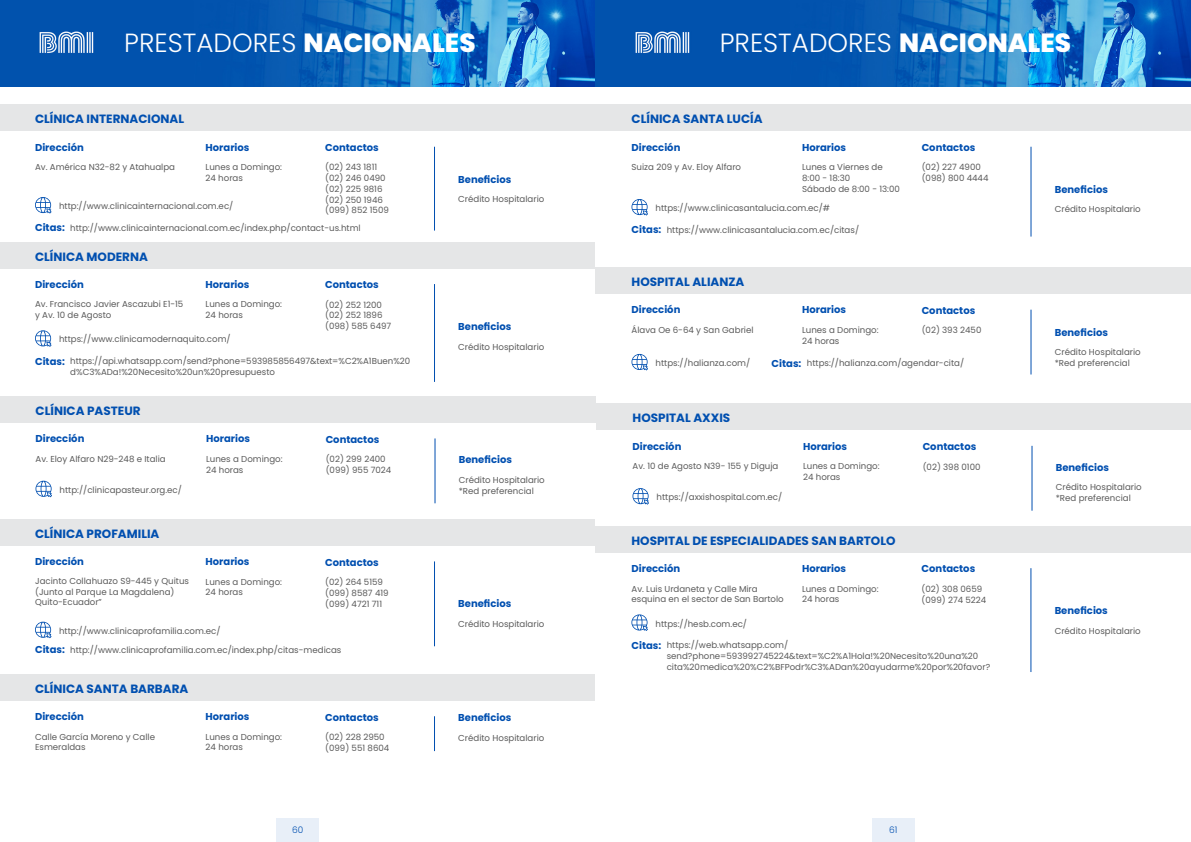
<style>
.page{position:relative;width:1191px;height:842px;background:#fff}
.page>*{position:absolute;margin:0;border:0;box-sizing:border-box;transform-origin:0 0}
.t1{font:300 26.2px "Poppins";color:#fff}
.t2{font:700 12px "Poppins";color:#004fb0}
.t3{font:700 10px "Poppins";color:#004fb0}
.t4{font:300 9px "Poppins";color:#004fb0}
.t5{font:8.6px/10.7px "Poppins";color:#5a5a5a}
.s1{font-weight:800}
.s2{font-weight:700;font-size:10px;color:#004fb0}
</style>
<div class="page">
<div style="left:277px;top:818px;width:42px;height:24px;background:#e8eff8"></div>
<div style="left:872px;top:818px;width:42px;height:24px;background:#e8eff8"></div>
<img style="left:0;top:0;width:1191px;height:87px">
<hr style="left:434px;top:284px;width:1px;height:98px;background:#004fb0">
<div style="left:0;top:242px;width:594px;height:27px;background:#e5e6e7"></div>
<svg style="left:35px;top:330px;width:17px;height:17px"></svg>
<hr style="left:434px;top:147px;width:1px;height:84px;background:#004fb0">
<div style="left:0;top:104px;width:594px;height:27px;background:#e5e6e7"></div>
<svg style="left:35px;top:197px;width:17px;height:16px"></svg>
<hr style="left:434px;top:438px;width:1px;height:65px;background:#004fb0">
<div style="left:0;top:396px;width:595px;height:27px;background:#e5e6e7"></div>
<svg style="left:35px;top:481px;width:17px;height:16px"></svg>
<hr style="left:434px;top:561px;width:1px;height:85px;background:#004fb0">
<div style="left:0;top:519px;width:594px;height:27px;background:#e5e6e7"></div>
<svg style="left:35px;top:622px;width:17px;height:16px"></svg>
<hr style="left:434px;top:716px;width:1px;height:35px;background:#004fb0">
<div style="left:0;top:674px;width:594px;height:27px;background:#e5e6e7"></div>
<hr style="left:1031px;top:446px;width:1px;height:65px;background:#004fb0">
<div style="left:596px;top:404px;width:595px;height:26px;background:#e5e6e7"></div>
<svg style="left:632px;top:488px;width:17px;height:17px"></svg>
<hr style="left:1030px;top:310px;width:1px;height:64px;background:#004fb0">
<div style="left:595px;top:267px;width:596px;height:27px;background:#e5e6e7"></div>
<svg style="left:631px;top:354px;width:17px;height:16px"></svg>
<hr style="left:1030px;top:147px;width:1px;height:90px;background:#004fb0">
<div style="left:595px;top:104px;width:596px;height:27px;background:#e5e6e7"></div>
<svg style="left:631px;top:199px;width:17px;height:16px"></svg>
<hr style="left:1030px;top:568px;width:1px;height:104px;background:#004fb0">
<div style="left:595px;top:526px;width:596px;height:27px;background:#e5e6e7"></div>
<svg style="left:631px;top:614px;width:17px;height:17px"></svg>
<h1 class="t1" style="left:124px;top:28px;width:353px">PRESTADORES <span class="s1">NACIONALES</span></h1>
<h1 class="t1" style="left:720px;top:28px;width:353px">PRESTADORES <span class="s1">NACIONALES</span></h1>
<h2 class="t2" style="left:35px;top:112px;width:151px">CLÍNICA INTERNACIONAL</h2>
<p class="t3" style="left:35px;top:141px;width:50px">Dirección</p>
<p class="t3" style="left:206px;top:141px;width:45px">Horarios</p>
<p class="t5" style="left:35px;top:162px;width:141px">Av. América N32-82 y Atahualpa</p>
<p class="t5" style="left:206px;top:162px;width:78px">Lunes a Domingo:<br>24 horas</p>
<p class="t5" style="left:59px;top:201px;width:176px">http://www.clinicainternacional.com.ec/</p>
<p class="t3" style="left:325px;top:142px;width:55px">Contactos</p>
<p class="t5" style="left:325px;top:162px;width:65px">(02) 243 1811 (02) 246 0490 (02) 225 9816 (02) 250 1946 (099) 852 1509</p>
<p class="t5" style="left:35px;top:223px;width:327px"><span class="s2">Citas:</span> http://www.clinicainternacional.com.ec/index.php/contact-us.html</p>
<h2 class="t2" style="left:35px;top:249px;width:114px">CLÍNICA MODERNA</h2>
<p class="t3" style="left:35px;top:279px;width:50px">Dirección</p>
<p class="t3" style="left:206px;top:279px;width:45px">Horarios</p>
<p class="t5" style="left:35px;top:299px;width:150px">Av. Francisco Javier Ascazubi E1-15 y Av. 10 de Agosto</p>
<p class="t5" style="left:206px;top:299px;width:78px">Lunes a Domingo:<br>24 horas</p>
<p class="t5" style="left:59px;top:334px;width:173px">https://www.clinicamodernaquito.com/</p>
<p class="t3" style="left:325px;top:279px;width:55px">Contactos</p>
<p class="t5" style="left:325px;top:299px;width:68px">(02) 252 1200 (02) 252 1896 (098) 585 6497</p>
<p class="t5" style="left:70px;top:356px;width:341px;text-indent:-35px"><span class="s2">Citas:</span> https://api.whatsapp.com/send?phone=593985856497&amp;text=%C2%A1Buen%20 d%C3%ADa!%20Necesito%20un%20presupuesto</p>
<p class="t3" style="left:458px;top:173px;width:55px">Beneficios</p>
<p class="t5" style="left:458px;top:194px;width:88px">Crédito Hospitalario</p>
<p class="t3" style="left:458px;top:321px;width:55px">Beneficios</p>
<p class="t5" style="left:458px;top:341px;width:88px">Crédito Hospitalario</p>
<h2 class="t2" style="left:36px;top:404px;width:107px">CLÍNICA PASTEUR</h2>
<p class="t3" style="left:36px;top:433px;width:50px">Dirección</p>
<p class="t3" style="left:206px;top:433px;width:45px">Horarios</p>
<p class="t5" style="left:36px;top:453px;width:132px">Av. Eloy Alfaro N29-248 e Italia</p>
<p class="t5" style="left:206px;top:453px;width:78px">Lunes a Domingo:<br>24 horas</p>
<p class="t5" style="left:60px;top:485px;width:124px">http://clinicapasteur.org.ec/</p>
<h2 class="t2" style="left:35px;top:527px;width:126px">CLÍNICA PROFAMILIA</h2>
<p class="t3" style="left:35px;top:556px;width:50px">Dirección</p>
<p class="t3" style="left:206px;top:556px;width:45px">Horarios</p>
<p class="t5" style="left:35px;top:576px;width:155px">Jacinto Collahuazo S9-445 y Quitus (Junto al Parque La Magdalena)<br>Quito-Ecuador”</p>
<p class="t5" style="left:206px;top:576px;width:78px">Lunes a Domingo:<br>24 horas</p>
<p class="t5" style="left:59px;top:625px;width:163px">http://www.clinicaprofamilia.com.ec/</p>
<p class="t3" style="left:326px;top:433px;width:55px">Contactos</p>
<p class="t5" style="left:326px;top:454px;width:61px">(02) 299 2400</p>
<p class="t3" style="left:459px;top:454px;width:55px">Beneficios</p>
<p class="t5" style="left:326px;top:465px;width:67px">(099) 955 7024</p>
<p class="t5" style="left:459px;top:475px;width:88px">Crédito Hospitalario *Red preferencial</p>
<p class="t3" style="left:325px;top:556px;width:55px">Contactos</p>
<p class="t5" style="left:325px;top:577px;width:65px">(02) 264 5159 (099) 8587 419 (099) 4721 711</p>
<p class="t3" style="left:458px;top:598px;width:55px">Beneficios</p>
<p class="t5" style="left:458px;top:619px;width:88px">Crédito Hospitalario</p>
<p class="t5" style="left:35px;top:644px;width:308px"><span class="s2">Citas:</span> http://www.clinicaprofamilia.com.ec/index.php/citas-medicas</p>
<h2 class="t2" style="left:35px;top:682px;width:155px">CLÍNICA SANTA BARBARA</h2>
<p class="t3" style="left:35px;top:711px;width:50px">Dirección</p>
<p class="t3" style="left:206px;top:711px;width:45px">Horarios</p>
<p class="t5" style="left:35px;top:731px;width:121px">Calle García Moreno y Calle<br>Esmeraldas</p>
<p class="t5" style="left:206px;top:731px;width:78px">Lunes a Domingo:<br>24 horas</p>
<p class="t3" style="left:325px;top:711px;width:55px">Contactos</p>
<p class="t3" style="left:458px;top:712px;width:55px">Beneficios</p>
<p class="t5" style="left:325px;top:732px;width:66px">(02) 228 2950 (099) 551 8604</p>
<p class="t5" style="left:458px;top:732px;width:88px">Crédito Hospitalario</p>
<h2 class="t2" style="left:631px;top:112px;width:132px">CLÍNICA SANTA LUCÍA</h2>
<p class="t3" style="left:631px;top:141px;width:50px">Dirección</p>
<p class="t3" style="left:802px;top:141px;width:45px">Horarios</p>
<p class="t5" style="left:631px;top:162px;width:111px">Suiza 209 y Av. Eloy Alfaro</p>
<p class="t5" style="left:802px;top:162px;width:99px">Lunes a Viernes de<br>8:00 - 18:30<br>Sábado de 8:00 - 13:00</p>
<p class="t5" style="left:655px;top:203px;width:176px">https://www.clinicasantalucia.com.ec/#</p>
<p class="t5" style="left:631px;top:225px;width:229px"><span class="s2">Citas:</span> https://www.clinicasantalucia.com.ec/citas/</p>
<p class="t3" style="left:921px;top:142px;width:55px">Contactos</p>
<p class="t5" style="left:921px;top:162px;width:68px">(02) 227 4900 (098) 800 4444</p>
<p class="t3" style="left:1054px;top:183px;width:55px">Beneficios</p>
<p class="t5" style="left:1054px;top:204px;width:88px">Crédito Hospitalario</p>
<h2 class="t2" style="left:631px;top:275px;width:114px">HOSPITAL ALIANZA</h2>
<p class="t3" style="left:631px;top:304px;width:50px">Dirección</p>
<p class="t3" style="left:802px;top:304px;width:45px">Horarios</p>
<p class="t5" style="left:631px;top:325px;width:123px">Álava Oe 6-64 y San Gabriel</p>
<p class="t5" style="left:802px;top:325px;width:78px">Lunes a Domingo:<br>24 horas</p>
<p class="t5" style="left:655px;top:358px;width:96px">https://halianza.com/</p>
<p class="t3" style="left:921px;top:305px;width:55px">Contactos</p>
<p class="t5" style="left:921px;top:325px;width:61px">(02) 393 2450</p>
<p class="t3" style="left:1054px;top:326px;width:55px">Beneficios</p>
<p class="t5" style="left:1054px;top:347px;width:88px">Crédito Hospitalario *Red preferencial</p>
<p class="t5" style="left:771px;top:358px;width:194px"><span class="s2">Citas:</span> https://halianza.com/agendar-cita/</p>
<h2 class="t2" style="left:632px;top:411px;width:99px">HOSPITAL AXXIS</h2>
<p class="t3" style="left:632px;top:440px;width:50px">Dirección</p>
<p class="t3" style="left:803px;top:440px;width:45px">Horarios</p>
<p class="t5" style="left:632px;top:461px;width:147px">Av. 10 de Agosto N39- 155 y Diguja</p>
<p class="t5" style="left:803px;top:461px;width:78px">Lunes a Domingo:<br>24 horas</p>
<p class="t5" style="left:656px;top:492px;width:127px">https://axxishospital.com.ec/</p>
<h2 class="t2" style="left:631px;top:534px;width:265px">HOSPITAL DE ESPECIALIDADES SAN BARTOLO</h2>
<p class="t3" style="left:631px;top:563px;width:50px">Dirección</p>
<p class="t3" style="left:802px;top:563px;width:45px">Horarios</p>
<p class="t5" style="left:631px;top:583px;width:154px">Av. Luis Urdaneta y Calle Mira esquina en el sector de San Bartolo</p>
<p class="t5" style="left:802px;top:583px;width:78px">Lunes a Domingo:<br>24 horas</p>
<p class="t5" style="left:655px;top:618px;width:93px">https://hesb.com.ec/</p>
<p class="t3" style="left:922px;top:441px;width:55px">Contactos</p>
<p class="t5" style="left:922px;top:461px;width:59px">(02) 398 0100</p>
<p class="t3" style="left:1055px;top:461px;width:55px">Beneficios</p>
<p class="t5" style="left:1055px;top:482px;width:88px">Crédito Hospitalario *Red preferencial</p>
<p class="t3" style="left:921px;top:563px;width:55px">Contactos</p>
<p class="t5" style="left:921px;top:583px;width:66px">(02) 308 0659 (099) 274 5224</p>
<p class="t3" style="left:1054px;top:605px;width:55px">Beneficios</p>
<p class="t5" style="left:1054px;top:625px;width:88px">Crédito Hospitalario</p>
<p class="t5" style="left:666px;top:640px;width:325px;text-indent:-35px"><span class="s2">Citas:</span> https://web.whatsapp.com/ send?phone=593992745224&amp;text=%C2%A1Hola!%20Necesito%20una%20 cita%20medica%20%C2%BFPodr%C3%ADan%20ayudarme%20por%20favor?</p>
<p class="t4" style="left:292px;top:824px;width:13px">60</p>
<p class="t4" style="left:889px;top:824px;width:10px">61</p>
</div>
